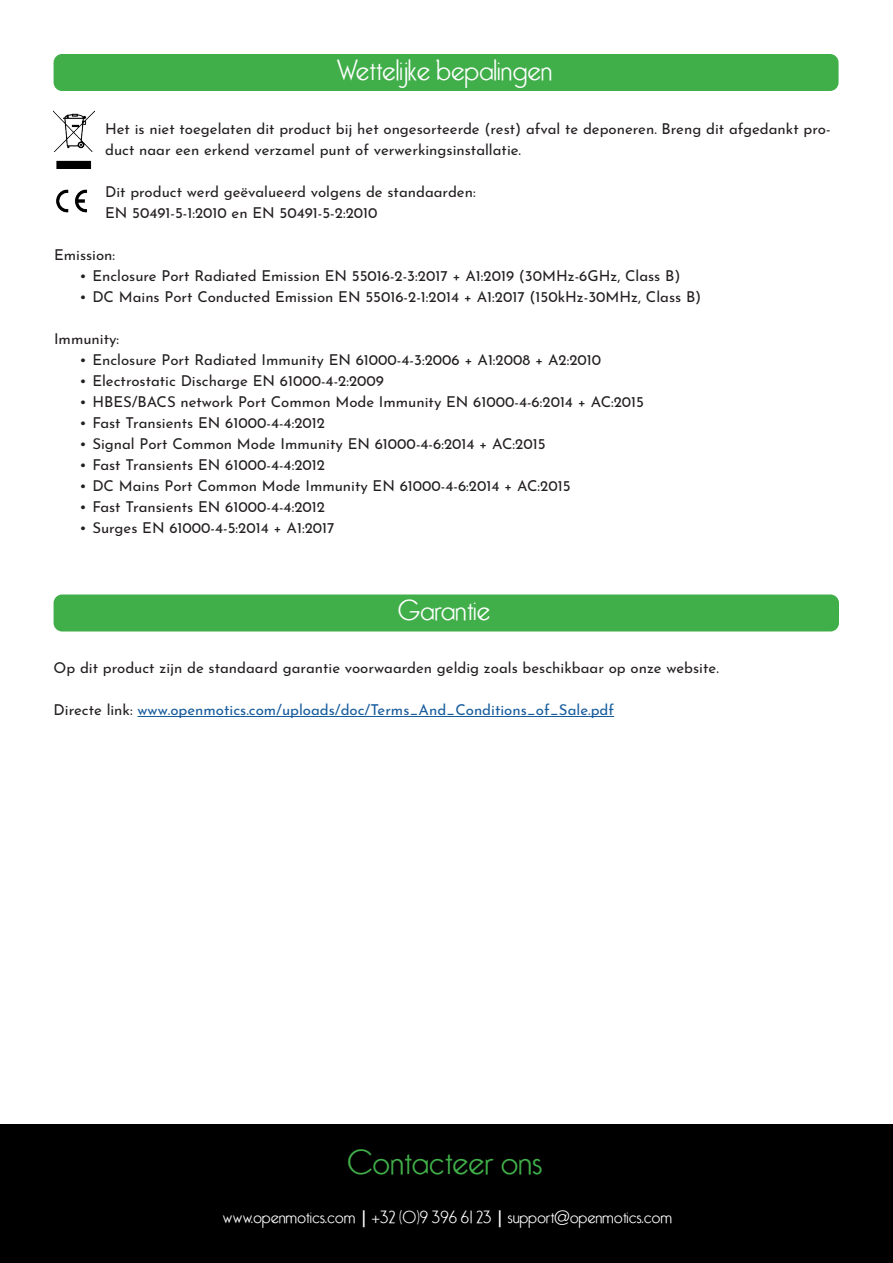
<style>
.page{position:relative;width:893px;height:1263px;background:#fff}
.page>*{position:absolute;margin:0;border:0;box-sizing:border-box;transform-origin:0 0}
.t1{font:300 36px "Capone";color:#40ae49}
.t2{font:300 30px "Capone";color:#fff}
.t3{font:300 18px "Capone";color:#fff}
.t4{font:15px/21px "Josefin Sans";color:#231f20}
.t5{font:15px "Josefin Sans";color:#175d9e}
.s1{color:#231f20}
.s2{font-family:"Josefin Sans";font-weight:400}
</style>
<div class="page">
<img style="left:54px;top:111px;width:40px;height:57px">
<img style="left:56px;top:189px;width:32px;height:24px">
<div style="left:54px;top:54px;width:784px;height:37px;background:#40ae49;border-radius:9px"></div>
<hr style="left:137px;top:716px;width:477px;height:1px;background:#175d9e">
<div style="left:54px;top:594px;width:785px;height:37px;background:#40ae49;border-radius:9px"></div>
<div style="left:0;top:1125px;width:893px;height:138px;background:#010000"></div>
<h2 class="t2" style="left:337px;top:54px;width:218px">Wettelijke bepalingen</h2>
<p class="t4" style="left:105px;top:116px;width:727px">Het is niet toegelaten dit product bij het ongesorteerde (rest) afval te deponeren. Breng dit afgedankt pro&shy;duct naar een erkend verzamel punt of verwerkingsinstallatie.</p>
<p class="t4" style="left:105px;top:179px;width:372px">Dit product werd geëvalueerd volgens de standaarden:<br>EN 50491-5-1:2010 en EN 50491-5-2:2010</p>
<p class="t4" style="left:54px;top:242px;width:63px">Emission:</p>
<p class="t4" style="left:80px;top:263px;width:602px">• Enclosure Port Radiated Emission EN 55016-2-3:2017 + A1:2019 (30MHz-6GHz, Class B)</p>
<p class="t4" style="left:80px;top:284px;width:623px">• DC Mains Port Conducted Emission EN 55016-2-1:2014 + A1:2017 (150kHz-30MHz, Class B)</p>
<p class="t4" style="left:54px;top:326px;width:67px">Immunity:</p>
<p class="t4" style="left:80px;top:347px;width:523px">• Enclosure Port Radiated Immunity EN 61000-4-3:2006 + A1:2008 + A2:2010</p>
<p class="t4" style="left:80px;top:368px;width:306px">• Electrostatic Discharge EN 61000-4-2:2009</p>
<p class="t4" style="left:80px;top:389px;width:566px">• HBES/BACS network Port Common Mode Immunity EN 61000-4-6:2014 + AC:2015</p>
<p class="t4" style="left:80px;top:410px;width:247px">• Fast Transients EN 61000-4-4:2012</p>
<p class="t4" style="left:80px;top:431px;width:467px">• Signal Port Common Mode Immunity EN 61000-4-6:2014 + AC:2015</p>
<p class="t4" style="left:80px;top:452px;width:247px">• Fast Transients EN 61000-4-4:2012</p>
<p class="t4" style="left:80px;top:473px;width:492px">• DC Mains Port Common Mode Immunity EN 61000-4-6:2014 + AC:2015</p>
<p class="t4" style="left:80px;top:494px;width:247px">• Fast Transients EN 61000-4-4:2012</p>
<p class="t4" style="left:80px;top:515px;width:256px">• Surges EN 61000-4-5:2014 + A1:2017</p>
<h2 class="t2" style="left:399px;top:594px;width:94px">Garantie</h2>
<p class="t4" style="left:54px;top:656px;width:667px">Op dit product zijn de standaard garantie voorwaarden geldig zoals beschikbaar op onze website.</p>
<p class="t5" style="left:54px;top:698px;width:562px"><span class="s1">Directe link:</span> www.openmotics.com/uploads/doc/Terms_And_Conditions_of_Sale.pdf</p>
<h1 class="t1" style="left:348px;top:1143px;width:197px">Contacteer ons</h1>
<p class="t3" style="left:223px;top:1208px;width:451px">www.openmotics.com <span class="s2">|</span> +32 (0)9 396 61 23 <span class="s2">|</span> support@openmotics.com</p>
</div>
